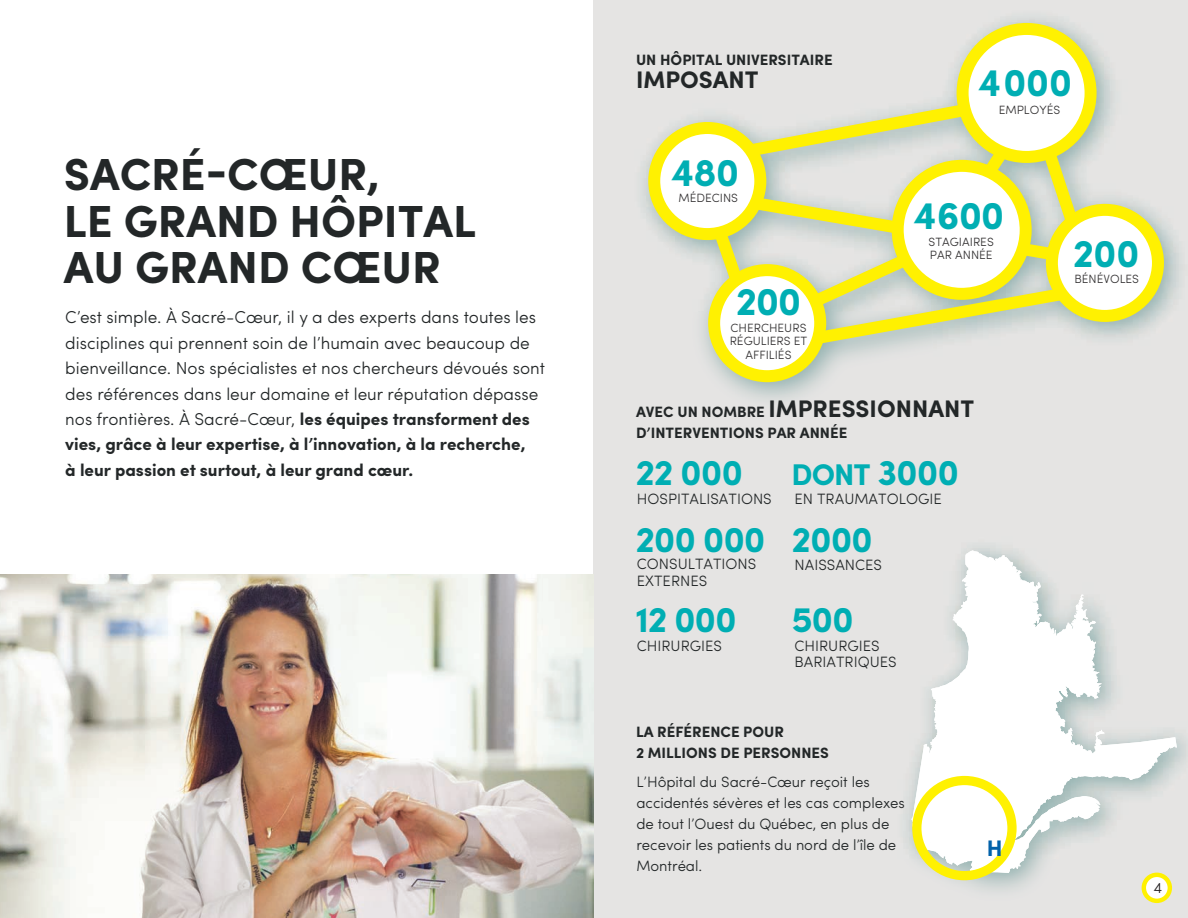
<style>
.page{position:relative;width:1188px;height:918px;background:#fff}
.page>*{position:absolute;margin:0;border:0;box-sizing:border-box;transform-origin:0 0}
.t1{font:700 45px/46.5px "Sofia Pro";color:#232728}
.t2{font:700 39px "Sofia Pro";letter-spacing:-.02em;color:#00aeb3}
.t3{font:700 36px "Sofia Pro";letter-spacing:-.03em;color:#00aeb3}
.t4{font:700 30px "Sofia Pro";color:#00aeb3}
.t5{font:700 24px "Sofia Pro";color:#232728}
.t6{font:700 22.5px "Sofia Pro";color:#0161aa}
.t7{font:300 17.25px/25.5px "Sofia Pro";color:#232728}
.t8{font:300 15px/21px "Sofia Pro";letter-spacing:-.005em;color:#232728}
.t9{font:700 15px/21px "Sofia Pro";color:#232728}
.t10{font:300 15px "Sofia Pro";color:#231f20}
.t11{font:300 12px/13.5px "Sofia Pro";color:#312f30;text-align:center}
.s1{font-weight:700}
.s2{font-size:15px}
.s3{font-size:36px}
</style>
<div class="page">
<div style="left:594px;top:0;width:594px;height:918px;background:#e5e4e3"></div>
<img style="left:642px;top:17px;width:539px;height:382px">
<div style="left:962px;top:29px;width:129px;height:128px;background:#fff;border-radius:50%"></div>
<div style="left:956px;top:23px;width:141px;height:140px;border:12px solid #fff101;border-radius:50%"></div>
<div style="left:654px;top:128px;width:107px;height:106px;background:#fff;border-radius:50%"></div>
<div style="left:648px;top:122px;width:119px;height:118px;border:12px solid #fff101;border-radius:50%"></div>
<svg style="left:705px;top:96px;width:381px;height:256px"></svg>
<div style="left:714px;top:270px;width:107px;height:107px;background:#fff;border-radius:50%"></div>
<div style="left:708px;top:264px;width:119px;height:119px;border:12px solid #fff101;border-radius:50%"></div>
<div style="left:1052px;top:209px;width:106px;height:107px;background:#fff;border-radius:50%"></div>
<div style="left:1046px;top:203px;width:118px;height:119px;border:12px solid #fff101;border-radius:50%"></div>
<div style="left:897px;top:165px;width:129px;height:129px;background:#fff;border-radius:50%"></div>
<div style="left:891px;top:159px;width:141px;height:141px;border:12px solid #fff101;border-radius:50%"></div>
<img style="left:905px;top:547px;width:283px;height:356px">
<svg style="left:911px;top:550px;width:266px;height:323px"></svg>
<div style="left:912px;top:776px;width:105px;height:105px;border:9px solid #fff101;border-radius:50%"></div>
<img style="left:0;top:575px;width:593px;height:342px">
<svg style="left:1144px;top:875px;width:26px;height:26px"></svg>
<div style="left:1142px;top:873px;width:30px;height:30px;border:4px solid #fff101;border-radius:50%"></div>
<h1 class="t1" style="left:64px;top:149px;width:414px">SACRÉ-CŒUR,<br>LE GRAND HÔPITAL<br>AU GRAND CŒUR</h1>
<p class="t7" style="left:65px;top:303px;width:481px">C’est simple. À Sacré-Cœur, il y a des experts dans toutes les disciplines qui prennent soin de l’humain avec beaucoup de bienveillance. Nos spécialistes et nos chercheurs dévoués sont des références dans leur domaine et leur réputation dépasse nos frontières. À Sacré-Cœur, <span class="s1">les équipes transforment des vies, grâce à leur expertise, à l’innovation, à la recherche,<br>à leur passion et surtout, à leur grand cœur.</span></p>
<p class="t9" style="left:636px;top:48px;width:198px">UN HÔPITAL UNIVERSITAIRE</p>
<h3 class="t5" style="left:636px;top:61px;width:124px">IMPOSANT</h3>
<h2 class="t2" style="left:671px;top:142px;width:70px">480</h2>
<p class="t11" style="left:678px;top:191px;width:61px">MÉDECINS</p>
<h2 class="t2" style="left:736px;top:272px;width:67px">200</h2>
<p class="t11" style="left:730px;top:320px;width:79px">CHERCHEURS<br>RÉGULIERS ET<br>AFFILIÉS</p>
<h2 class="t2" style="left:978px;top:52px;width:96px">4000</h2>
<p class="t11" style="left:999px;top:102px;width:63px">EMPLOYÉS</p>
<h2 class="t2" style="left:913px;top:185px;width:93px">4600</h2>
<p class="t11" style="left:929px;top:234px;width:67px;text-align:left">STAGIAIRES<br>PAR ANNÉE</p>
<h2 class="t2" style="left:1073px;top:223px;width:68px">200</h2>
<p class="t11" style="left:1074px;top:272px;width:66px">BÉNÉVOLES</p>
<h3 class="t5" style="left:636px;top:390px;width:340px"><span class="s2">AVEC UN NOMBRE</span> IMPRESSIONNANT</h3>
<p class="t9" style="left:636px;top:421px;width:213px">D’INTERVENTIONS PAR ANNÉE</p>
<h3 class="t3" style="left:635px;top:445px;width:109px">22 000</h3>
<h3 class="t4" style="left:792px;top:452px;width:169px">DONT <span class="s3">3000</span></h3>
<p class="t8" style="left:637px;top:487px;width:136px">HOSPITALISATIONS</p>
<p class="t8" style="left:795px;top:487px;width:149px">EN TRAUMATOLOGIE</p>
<h3 class="t3" style="left:635px;top:512px;width:132px">200 000</h3>
<h3 class="t3" style="left:792px;top:512px;width:83px">2000</h3>
<p class="t8" style="left:637px;top:555px;width:121px;line-height:16.5px">CONSULTATIONS<br>EXTERNES</p>
<p class="t8" style="left:795px;top:553px;width:89px">NAISSANCES</p>
<h3 class="t3" style="left:635px;top:592px;width:103px">12 000</h3>
<h3 class="t3" style="left:792px;top:592px;width:64px">500</h3>
<p class="t8" style="left:637px;top:634px;width:87px">CHIRURGIES</p>
<p class="t8" style="left:795px;top:636px;width:104px;line-height:16.5px">CHIRURGIES<br>BARIATRIQUES</p>
<p class="t9" style="left:636px;top:720px;width:194px">LA RÉFÉRENCE POUR<br>2 MILLIONS DE PERSONNES</p>
<p class="t8" style="left:636px;top:770px;width:270px">L’Hôpital du Sacré-Cœur reçoit les accidentés sévères et les cas complexes de tout l’Ouest du Québec, en plus de recevoir les patients du nord de l’île de<br>Montréal.</p>
<h3 class="t6" style="left:987px;top:831px;width:17px">H</h3>
<p class="t10" style="left:1154px;top:877px;width:10px">4</p>
</div>
